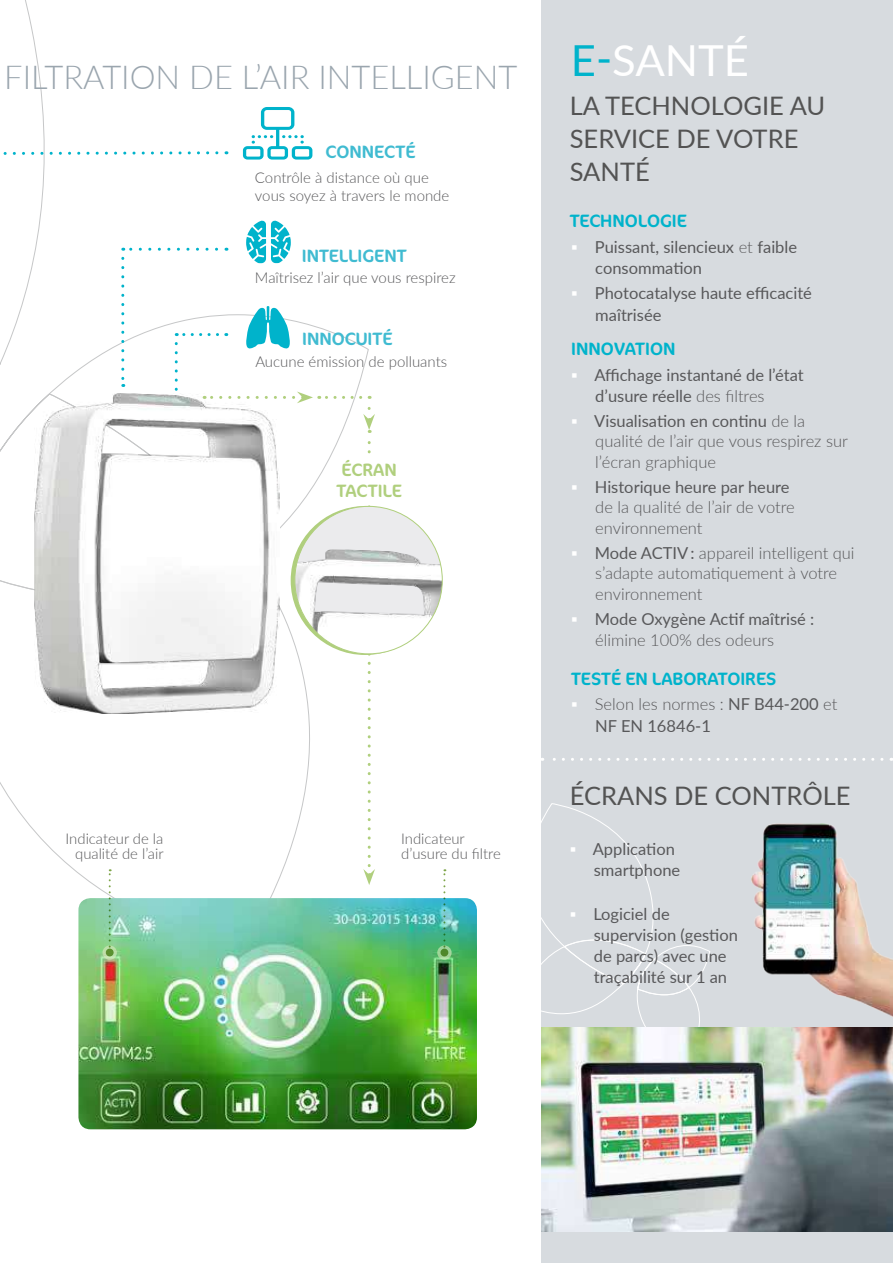
<style>
.page{position:relative;width:893px;height:1263px;background:#fff}
.page>*{position:absolute;margin:0;border:0;box-sizing:border-box;transform-origin:0 0}
.t1{font:42.75px "Lato";color:#fff}
.t2{font:300 33px "Lato";color:#9aa5ae}
.t3{font:25.5px/33px "Lato";color:#535353}
.t4{font:18px "Cocon";color:#00b3cb}
.t5{font:18px "Cocon";color:#40bbd1}
.t6{font:18px/21.6px "Cocon";color:#b0cf7d}
.t7{font:16.5px/21px "Lato";color:#58585a}
.t8{font:300 16.5px/20.4px "Lato";color:#58585a}
.t9{font:300 15px/18px "Lato";color:#58585a}
.t10{font:300 14.85px/14.9px "Lato";color:#58585a;text-align:right}
.s1{color:#00b3cb}
.s2{color:#fff}
.s3{font-weight:300}
.s4{font-weight:400;color:#fff}
.s5{font-weight:400}
</style>
<div class="page">
<svg style="left:0;top:398px;width:346px;height:500px"></svg>
<svg style="left:0;top:534px;width:35px;height:64px"></svg>
<div style="left:541px;top:0;width:352px;height:1263px;background:#d7dbdf"></div>
<svg style="left:542px;top:758px;width:340px;height:3px"></svg>
<img style="left:35px;top:534px;width:245px;height:180px">
<svg style="left:541px;top:803px;width:169px;height:224px"></svg>
<svg style="left:368px;top:396px;width:3px;height:12px"></svg>
<svg style="left:319px;top:396px;width:42px;height:3px"></svg>
<svg style="left:363px;top:414px;width:12px;height:471px"></svg>
<img style="left:752px;top:823px;width:141px;height:194px">
<svg style="left:0;top:0;width:313px;height:534px"></svg>
<img style="left:78px;top:898px;width:399px;height:231px">
<svg style="left:437px;top:945px;width:15px;height:15px"></svg>
<svg style="left:443px;top:869px;width:2px;height:79px"></svg>
<svg style="left:440px;top:948px;width:8px;height:8px"></svg>
<svg style="left:103px;top:945px;width:14px;height:15px"></svg>
<svg style="left:109px;top:869px;width:2px;height:79px"></svg>
<div style="left:106px;top:948px;width:8px;height:8px;background:#5c9130;border-radius:50%"></div>
<img style="left:541px;top:1027px;width:352px;height:204px">
<div style="left:332px;top:455px;width:75px;height:48px;background:#fff"></div>
<div style="left:295px;top:506px;width:147px;height:148px;background:#ebebed;border-radius:50%"></div>
<img style="left:295px;top:549px;width:147px;height:105px">
<h2 class="t2" style="left:4px;top:54px;width:36px">filtratio</h2>
<h2 class="t2" style="left:156px;top:54px;width:122px">n de l’air</h2>
<h2 class="t2" style="left:318px;top:54px;width:50px">intelli</h2>
<h2 class="t2" style="left:431px;top:54px;width:80px">gent</h2>
<p class="t5" style="left:326px;top:141px;width:91px">CONNECTÉ</p>
<p class="t9" style="left:255px;top:168px;width:196px">Contrôle à distance où que vous soyez à travers le monde</p>
<p class="t5" style="left:302px;top:245px;width:36px">INTELLI</p>
<p class="t5" style="left:362px;top:245px;width:46px">GENT</p>
<p class="t9" style="left:255px;top:268px;width:202px">Maîtrisez l’air que vous respirez</p>
<p class="t5" style="left:302px;top:328px;width:92px">INNOCUITÉ</p>
<p class="t9" style="left:255px;top:352px;width:193px">Aucune émission de polluants</p>
<p class="t6" style="left:336px;top:459px;width:62px">ÉCRAN<br>TACT</p>
<p class="t6" style="left:378px;top:481px;width:26px">ILE</p>
<p class="t10" style="left:66px;top:830px;width:100px">I ndicateur de la qualité de l’air</p>
<p class="t10" style="left:401px;top:830px;width:101px;text-align:left">I ndicateur d’usure du filtre</p>
<h1 class="t1" style="left:571px;top:30px;width:180px"><span class="s1">E-</span>santé</h1>
<h3 class="t3" style="left:570px;top:88px;width:188px">La technologie</h3>
<h3 class="t3" style="left:790px;top:88px;width:37px">au</h3>
<h3 class="t3" style="left:570px;top:121px;width:213px">servi ce de votre santé</h3>
<p class="t4" style="left:570px;top:211px;width:68px">TECHNOLO</p>
<p class="t4" style="left:660px;top:211px;width:20px">GIE</p>
<p class="t7" style="left:595px;top:236px;width:203px;text-indent:-24px"><span class="s2">▪</span> Puissant, silencieux <span class="s3">et</span> faible consommation</p>
<p class="t7" style="left:595px;top:281px;width:218px;line-height:21.6px;text-indent:-24px"><span class="s2">▪</span> Photocatalyse haute efficacité maîtrisée</p>
<p class="t4" style="left:571px;top:339px;width:106px">INNOVATION</p>
<p class="t7" style="left:595px;top:363px;width:210px;text-indent:-24px"><span class="s2">▪</span> Affichage instantané de l’état d’usure réelle <span class="s3">des filtres</span></p>
<p class="t8" style="left:595px;top:410px;width:254px;text-indent:-24px"><span class="s4">▪</span> <span class="s5">Visualisation en continu</span> de la qualité de l’air que vous respirez sur l’écran graphique</p>
<p class="t8" style="left:595px;top:476px;width:201px;text-indent:-24px"><span class="s4">▪</span> <span class="s5">Historique heure par heure </span>de la qualité de l’air de votre environnement</p>
<p class="t8" style="left:595px;top:542px;width:261px;text-indent:-24px"><span class="s4">▪</span> <span class="s5">Mode ACTIV :</span> appareil intelligent qui s’adapte automatiquement à votre environnement</p>
<p class="t7" style="left:595px;top:608px;width:220px;text-indent:-24px"><span class="s2">▪</span> Mode Oxygène Actif maîtrisé : <span class="s3">élimine 100% des odeurs</span></p>
<p class="t4" style="left:571px;top:668px;width:196px">TESTÉ EN LABORATOI RES</p>
<p class="t7" style="left:595px;top:693px;width:244px;line-height:21.6px;text-indent:-24px"><span class="s2">▪</span> <span class="s3">Selon les normes :</span> NF B44-200 <span class="s3">et<br></span>NF EN 16846-1</p>
<h3 class="t3" style="left:570px;top:778px;width:164px">Écrans DE CONT</h3>
<h3 class="t3" style="left:786px;top:778px;width:66px">RÔLE</h3>
<p class="t7" style="left:594px;top:837px;width:88px;text-indent:-24px"><span class="s2">▪</span> Application smartphone</p>
<p class="t7" style="left:594px;top:903px;width:146px;text-indent:-24px"><span class="s2">▪</span> Logiciel de supervision (gestion de parcs) avec une traçabilité sur 1 an</p>
</div>
